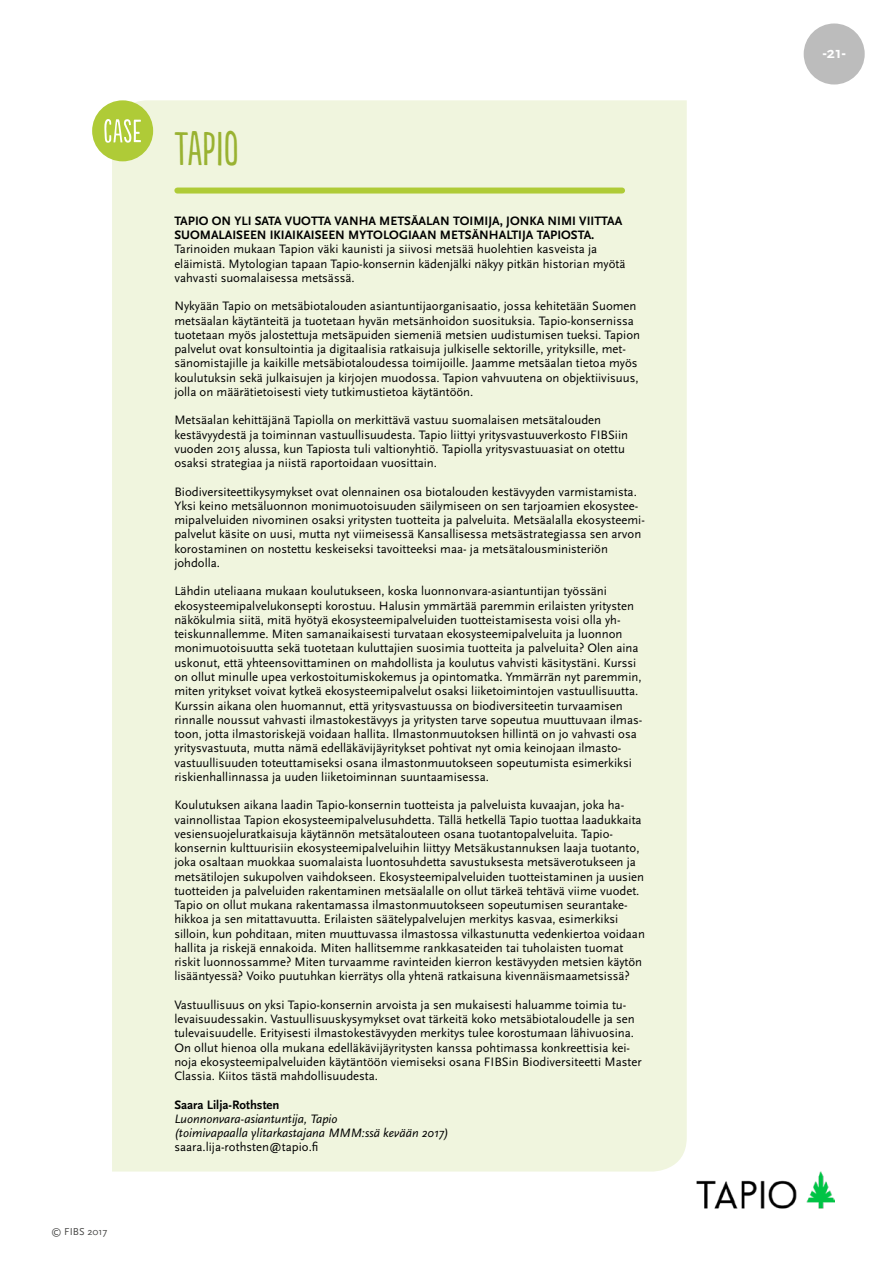
<style>
.page{position:relative;width:893px;height:1263px;background:#fff}
.page>*{position:absolute;margin:0;border:0;box-sizing:border-box;transform-origin:0 0}
.t1{font:45px "Populaire";color:#99b231}
.t2{font:700 16.5px "Scala Sans";color:#fff}
.t3{font:12.75px/14.2px "Scala Sans";color:#000}
.t4{font:700 12.75px "Scala Sans";color:#000}
.t5{font:italic 12.75px/14.2px "Scala Sans";color:#000}
.t6{font:10.5px "Scala Sans";color:#4a4a49}
</style>
<div class="page">
<div style="left:804px;top:23px;width:61px;height:62px;background:#bcbcbc;border-radius:50%"></div>
<div style="left:112px;top:100px;width:575px;height:1071px;background:#f0f5de"></div>
<div style="left:92px;top:100px;width:61px;height:61px;background:#afcb37;border-radius:50%"></div>
<svg style="left:104px;top:119px;width:37px;height:24px"></svg>
<img style="left:697px;top:1171px;width:137px;height:38px">
<div style="left:177px;top:188px;width:445px;height:6px;background:#afcb37"></div>
<p class="t6" style="left:51px;top:1225px;width:58px">© FIBS 2017</p>
<h1 class="t1" style="left:174px;top:124px;width:66px">Tapio</h1>
<p class="t4" style="left:174px;top:214px;width:89px">TAPIO ONYLI SATA</p>
<p class="t4" style="left:285px;top:214px;width:34px">VU OTTA</p>
<p class="t4" style="left:335px;top:214px;width:9px">VAN</p>
<p class="t4" style="left:359px;top:214px;width:30px">HA METSÄALAN</p>
<p class="t4" style="left:453px;top:214px;width:24px">TOIMIJA</p>
<p class="t4" style="left:500px;top:214px;width:29px">, JONKA</p>
<p class="t4" style="left:547px;top:214px;width:8px">NIMI</p>
<p class="t4" style="left:579px;top:214px;width:8px">VIITTAA</p>
<p class="t4" style="left:174px;top:228px;width:34px">SUOMALAISEEN</p>
<p class="t4" style="left:270px;top:228px;width:8px">IKIAIKAISEEN</p>
<p class="t4" style="left:348px;top:228px;width:9px">MYT</p>
<p class="t4" style="left:373px;top:228px;width:43px">OLOGIAAN</p>
<p class="t4" style="left:440px;top:228px;width:9px">METSÄN</p>
<p class="t4" style="left:489px;top:228px;width:17px">HALTIJA</p>
<p class="t4" style="left:537px;top:228px;width:59px">TAPI OSTA.</p>
<p class="t3" style="left:174px;top:242px;width:453px">Tarinoiden mukaan Tapion väki kaunisti ja siivosi metsää huolehtien kasveista ja eläimistä. Mytologian tapaan Tapio-konsernin kädenjälki näkyy pitkän historian myötä vahvasti suomalaisessa metsässä.</p>
<p class="t3" style="left:174px;top:299px;width:467px">Nykyään Tapio on metsäbiotalouden asiantuntijaorganisaatio, jossa kehitetään Suomen metsäalan käytänteitä ja tuotetaan hyvän metsänhoidon suosituksia. Tapio-konsernissa tuotetaan myös jalostettuja metsäpuiden siemeniä metsien uudistumisen tueksi. Tapion palvelut ovat konsultointia ja digitaalisia ratkaisuja julkiselle sektorille, yrityksille, met&shy;sänomistajille ja kaikille metsäbiotaloudessa toimijoille. Jaamme metsäalan tietoa myös koulutuksin sekä julkaisujen ja kirjojen muodossa. Tapion vahvuutena on objektiivisuus, jolla on määrätietoisesti viety tutkimustietoa käytäntöön.</p>
<p class="t3" style="left:174px;top:413px;width:455px">Metsäalan kehittäjänä Tapiolla on merkittävä vastuu suomalaisen metsätalouden kestävyydestä ja toiminnan vastuullisuudesta. Tapio liittyi yritysvastuuverkosto FIBSiin vuoden 2015 alussa, kun Tapiosta tuli valtionyhtiö. Tapiolla yritysvastuuasiat on otettu osaksi strategiaa ja niistä raportoidaan vuosittain.</p>
<p class="t3" style="left:174px;top:485px;width:472px">Biodiversiteettikysymykset ovat olennainen osa biotalouden kestävyyden varmistamista.<br>Yksi keino metsäluonnon monimuotoisuuden säilymiseen on sen tarjoamien ekosystee&shy;mipalveluiden nivominen osaksi yritysten tuotteita ja palveluita. Metsäalalla ekosysteemi&shy;palvelut käsite on uusi, mutta nyt viimeisessä Kansallisessa metsästrategiassa sen arvon korostaminen on nostettu keskeiseksi tavoitteeksi maa- ja metsätalousministeriön johdolla.</p>
<p class="t3" style="left:174px;top:584px;width:470px">Lähdin uteliaana mukaan koulutukseen, koska luonnonvara-asiantuntijan työssäni ekosysteemipalvelukonsepti korostuu. Halusin ymmärtää paremmin erilaisten yritysten näkökulmia siitä, mitä hyötyä ekosysteemipalveluiden tuotteistamisesta voisi olla yh&shy;teiskunnallemme. Miten samanaikaisesti turvataan ekosysteemipalveluita ja luonnon monimuotoisuutta sekä tuotetaan kuluttajien suosimia tuotteita ja palveluita? Olen aina uskonut, että yhteensovittaminen on mahdollista ja koulutus vahvisti käsitystäni. Kurssi on ollut minulle upea verkostoitumiskokemus ja opintomatka. Ymmärrän nyt paremmin, miten yritykset voivat kytkeä ekosysteemipalvelut osaksi liiketoimintojen vastuullisuutta.<br>Kurssin aikana olen huomannut, että yritysvastuussa on biodiversiteetin turvaamisen rinnalle noussut vahvasti ilmastokestävyys ja yritysten tarve sopeutua muuttuvaan ilmas&shy;toon, jotta ilmastoriskejä voidaan hallita. Ilmastonmuutoksen hillintä on jo vahvasti osa yritysvastuuta, mutta nämä edelläkävijäyritykset pohtivat nyt omia keinojaan ilmasto&shy;vastuullisuuden toteuttamiseksi osana ilmastonmuutokseen sopeutumista esimerkiksi riskienhallinnassa ja uuden liiketoiminnan suuntaamisessa.</p>
<p class="t3" style="left:174px;top:798px;width:472px">Koulutuksen aikana laadin Tapio-konsernin tuotteista ja palveluista kuvaajan, joka ha&shy;vainnollistaa Tapion ekosysteemipalvelusuhdetta. Tällä hetkellä Tapio tuottaa laadukkaita vesiensuojeluratkaisuja käytännön metsätalouteen osana tuotantopalveluita. Tapio&shy;konsernin kulttuurisiin ekosysteemipalveluihin liittyy Metsäkustannuksen laaja tuotanto, joka osaltaan muokkaa suomalaista luontosuhdetta savustuksesta metsäverotukseen ja metsätilojen sukupolven vaihdokseen. Ekosysteemipalveluiden tuotteistaminen ja uusien tuotteiden ja palveluiden rakentaminen metsäalalle on ollut tärkeä tehtävä viime vuodet.<br>Tapio on ollut mukana rakentamassa ilmastonmuutokseen sopeutumisen seurantake&shy;hikkoa ja sen mitattavuutta. Erilaisten säätelypalvelujen merkitys kasvaa, esimerkiksi silloin, kun pohditaan, miten muuttuvassa ilmastossa vilkastunutta vedenkiertoa voidaan hallita ja riskejä ennakoida. Miten hallitsemme rankkasateiden tai tuholaisten tuomat riskit luonnossamme? Miten turvaamme ravinteiden kierron kestävyyden metsien käytön lisääntyessä? Voiko puutuhkan kierrätys olla yhtenä ratkaisuna kivennäismaametsissä?</p>
<p class="t3" style="left:174px;top:998px;width:469px">Vastuullisuus on yksi Tapio-konsernin arvoista ja sen mukaisesti haluamme toimia tu&shy;levaisuudessakin. Vastuullisuuskysymykset ovat tärkeitä koko metsäbiotaloudelle ja sen tulevaisuudelle. Erityisesti ilmastokestävyyden merkitys tulee korostumaan lähivuosina.<br>On ollut hienoa olla mukana edelläkävijäyritysten kanssa pohtimassa konkreettisia kei&shy;noja ekosysteemipalveluiden käytäntöön viemiseksi osana FIBSin Biodiversiteetti Master Classia. Kiitos tästä mahdollisuudesta.</p>
<p class="t4" style="left:174px;top:1098px;width:107px">SAARA LILJA-ROTHSTEN</p>
<p class="t5" style="left:174px;top:1112px;width:276px">Luonnonvara-asiantuntija, Tapio<br>(toimivapaalla ylitarkastajana MMM:ssä kevään 2017)</p>
<p class="t3" style="left:174px;top:1140px;width:145px">saara.lija-rothsten@tapio.fi</p>
<p class="t2" style="left:822px;top:44px;width:25px">-21-</p>
</div>
